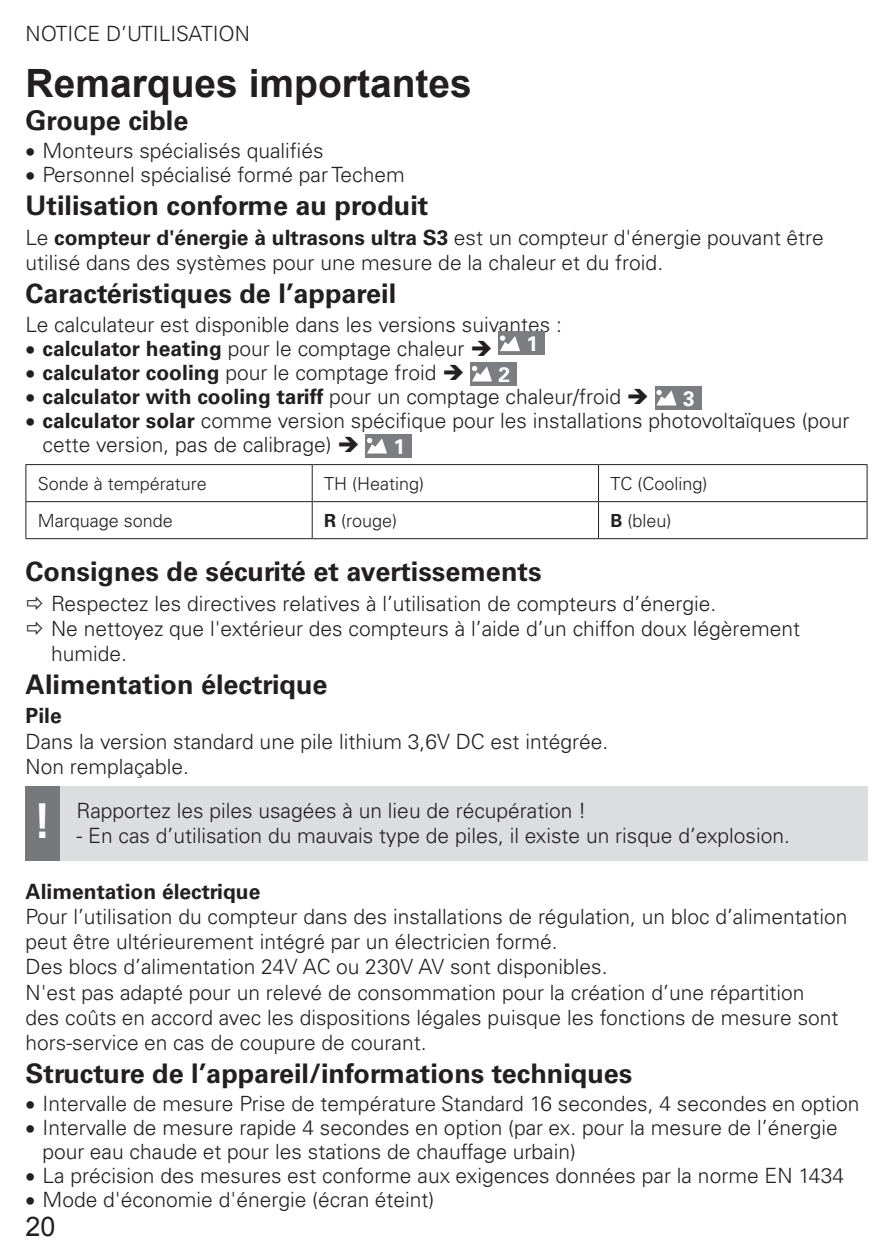
<style>
.page{position:relative;width:893px;height:1259px;background:#fff}
.page>*{position:absolute;margin:0;border:0;box-sizing:border-box;transform-origin:0 0}
.t1{font:700 48px "Univers LTCYR 65";color:#fff}
.Titel_2_ohne_Icon{font:700 39px "Arial";color:#231f20}
.Titel_3_ohne_Icon{font:700 27px "Univers LTCYR 65";color:#231f20}
.Seitenzahl_L{font:27px "Arial";color:#231f20}
.Fließtext{font:300 21px/25.2px "Univers LTCYR 45";color:#231f20}
.Hinweis{font:300 21px "Univers LTCYR 45";color:#231f20}
.Titel_4{font:700 21px "Univers LTCYR 65";color:#231f20}
.Kopfzeile_Betriebsan{font:300 21px "Univers LTCYR 45";color:#231f20}
.t2{font:700 21px "Univers LTCYR 65";color:#fff}
.Tabelle_Fließtext_li{font:300 18px "Univers LTCYR 45";color:#231f20}
.s1{font-family:"Univers LTCYR 65";font-weight:700}
.s2{font-family:"Univers LTCYR 45";font-weight:300}
</style>
<div class="page">
<div style="left:499px;top:331px;width:46px;height:24px;background:#7b7d80"></div>
<svg style="left:500px;top:335px;width:20px;height:16px"></svg>
<div style="left:471px;top:362px;width:46px;height:24px;background:#7b7d80"></div>
<svg style="left:472px;top:366px;width:20px;height:15px"></svg>
<div style="left:655px;top:386px;width:47px;height:24px;background:#7b7d80"></div>
<svg style="left:656px;top:390px;width:20px;height:15px"></svg>
<div style="left:366px;top:434px;width:46px;height:24px;background:#7b7d80"></div>
<svg style="left:367px;top:438px;width:20px;height:15px"></svg>
<hr style="left:26px;top:464px;width:286px;height:1px;background:#231f20">
<hr style="left:25px;top:465px;width:1px;height:36px;background:#231f20">
<hr style="left:312px;top:464px;width:286px;height:1px;background:#231f20">
<hr style="left:312px;top:465px;width:1px;height:36px;background:#231f20">
<hr style="left:598px;top:464px;width:269px;height:1px;background:#231f20">
<hr style="left:598px;top:465px;width:1px;height:36px;background:#231f20">
<hr style="left:867px;top:465px;width:1px;height:36px;background:#231f20">
<hr style="left:26px;top:501px;width:286px;height:1px;background:#231f20">
<hr style="left:25px;top:502px;width:1px;height:36px;background:#231f20">
<hr style="left:312px;top:501px;width:286px;height:1px;background:#231f20">
<hr style="left:312px;top:502px;width:1px;height:36px;background:#231f20">
<hr style="left:598px;top:501px;width:269px;height:1px;background:#231f20">
<hr style="left:598px;top:502px;width:1px;height:36px;background:#231f20">
<hr style="left:867px;top:502px;width:1px;height:36px;background:#231f20">
<hr style="left:26px;top:538px;width:286px;height:1px;background:#231f20">
<hr style="left:312px;top:538px;width:286px;height:1px;background:#231f20">
<hr style="left:598px;top:538px;width:269px;height:1px;background:#231f20">
<div style="left:26px;top:786px;width:34px;height:74px;background:#76787b"></div>
<div style="left:60px;top:786px;width:807px;height:74px;background:#dcdddf"></div>
<p class="Kopfzeile_Betriebsan" style="left:26px;top:19px;width:226px">NOTICE D’UTILISATION</p>
<p class="Titel_2_ohne_Icon" style="left:26px;top:57px;width:448px">Remarques importantes</p>
<p class="Titel_3_ohne_Icon" style="left:26px;top:101px;width:164px">Groupe cible</p>
<p class="Fließtext" style="left:26px;top:137px;width:300px">• Monteurs spécialisés qualifiés</p>
<p class="Fließtext" style="left:26px;top:161px;width:381px">• Personnel spécialisé formé par Techem</p>
<p class="Titel_3_ohne_Icon" style="left:26px;top:186px;width:404px">Utilisation conforme au produit</p>
<p class="Fließtext" style="left:26px;top:224px;width:800px">Le <span class="s1">compteur d'énergie à ultrasons ultra S3</span> est un compteur d'énergie pouvant être utilisé dans des systèmes pour une mesure de la chaleur et du froid.</p>
<p class="Titel_3_ohne_Icon" style="left:26px;top:274px;width:372px">Caractéristiques de l’appareil</p>
<p class="Fließtext" style="left:26px;top:311px;width:538px">Le calculateur est disponible dans les versions suivantes :</p>
<p class="Fließtext" style="left:26px;top:335px;width:469px">• <span class="s1">calculator heating</span> pour le comptage chaleur ➔</p>
<p class="t2" style="left:527px;top:329px;width:13px">1</p>
<p class="Fließtext" style="left:26px;top:359px;width:441px">• <span class="s1">calculator cooling</span> pour le comptage froid ➔</p>
<p class="t2" style="left:499px;top:359px;width:13px">2</p>
<p class="Titel_4" style="left:26px;top:382px;width:625px">• calculator with cooling tariff <span class="s2">pour un comptage chaleur/froid</span> ➔</p>
<p class="t2" style="left:683px;top:383px;width:13px">3</p>
<p class="Fließtext" style="left:43px;top:408px;width:808px;line-height:24px;text-indent:-17px">• <span class="s1">calculator solar</span> comme version spécifique pour les installations photovoltaïques (pour cette version, pas de calibrage) ➔</p>
<p class="t2" style="left:394px;top:431px;width:13px">1</p>
<p class="Tabelle_Fließtext_li" style="left:38px;top:471px;width:170px">Sonde à température</p>
<p class="Tabelle_Fließtext_li" style="left:324px;top:471px;width:102px">TH (Heating)</p>
<p class="Tabelle_Fließtext_li" style="left:610px;top:471px;width:99px">TC (Cooling)</p>
<p class="Tabelle_Fließtext_li" style="left:38px;top:508px;width:137px">Marquage sonde</p>
<p class="Tabelle_Fließtext_li" style="left:324px;top:508px;width:75px"><span class="s1">R</span> (rouge)</p>
<p class="Tabelle_Fließtext_li" style="left:610px;top:508px;width:63px"><span class="s1">B</span> (bleu)</p>
<p class="Titel_3_ohne_Icon" style="left:26px;top:552px;width:517px">Consignes de sécurité et avertissements</p>
<p class="Fließtext" style="left:51px;top:590px;width:667px">Respectez les directives relatives à l’utilisation de compteurs d’énergie.</p>
<p class="Fließtext" style="left:51px;top:615px;width:750px">Ne nettoyez que l'extérieur des compteurs à l’aide d’un chiffon doux légèrement humide.</p>
<p class="Titel_3_ohne_Icon" style="left:26px;top:665px;width:304px">Alimentation électrique</p>
<p class="Titel_4" style="left:26px;top:701px;width:38px">Pile</p>
<p class="Fließtext" style="left:26px;top:728px;width:584px">Dans la version standard une pile lithium 3,6V DC est intégrée.</p>
<p class="Fließtext" style="left:26px;top:753px;width:165px">Non remplaçable.</p>
<p class="t1" style="left:33px;top:787px;width:20px">!</p>
<p class="Hinweis" style="left:77px;top:797px;width:511px">Rapportez les piles usagées à un lieu de récupération !</p>
<p class="Hinweis" style="left:77px;top:822px;width:715px">- En cas d’utilisation du mauvais type de piles, il existe un risque d’explosion.</p>
<p class="Titel_4" style="left:26px;top:876px;width:236px">Alimentation électrique</p>
<p class="Fließtext" style="left:26px;top:903px;width:823px">Pour l’utilisation du compteur dans des installations de régulation, un bloc d’alimentation peut être ultérieurement intégré par un électricien formé.</p>
<p class="Fließtext" style="left:26px;top:953px;width:584px">Des blocs d’alimentation 24V AC ou 230V AV sont disponibles.</p>
<p class="Fließtext" style="left:26px;top:979px;width:815px">N'est pas adapté pour un relevé de consommation pour la création d’une répartition des coûts en accord avec les dispositions légales puisque les fonctions de mesure sont hors-service en cas de coupure de courant.</p>
<p class="Titel_3_ohne_Icon" style="left:26px;top:1054px;width:608px">Structure de l’appareil/informations techniques</p>
<p class="Fließtext" style="left:26px;top:1090px;width:835px">• Intervalle de mesure Prise de température Standard 16 secondes, 4 secondes en option</p>
<p class="Fließtext" style="left:43px;top:1115px;width:797px;line-height:24px;text-indent:-17px">• Intervalle de mesure rapide 4 secondes en option (par ex. pour la mesure de l’énergie pour eau chaude et pour les stations de chauffage urbain)</p>
<p class="Fließtext" style="left:26px;top:1162px;width:820px">• La précision des mesures est conforme aux exigences données par la norme EN 1434</p>
<p class="Fließtext" style="left:26px;top:1186px;width:410px">• Mode d'économie d'énergie (écran éteint)</p>
<p class="Seitenzahl_L" style="left:26px;top:1209px;width:32px">20</p>
</div>
